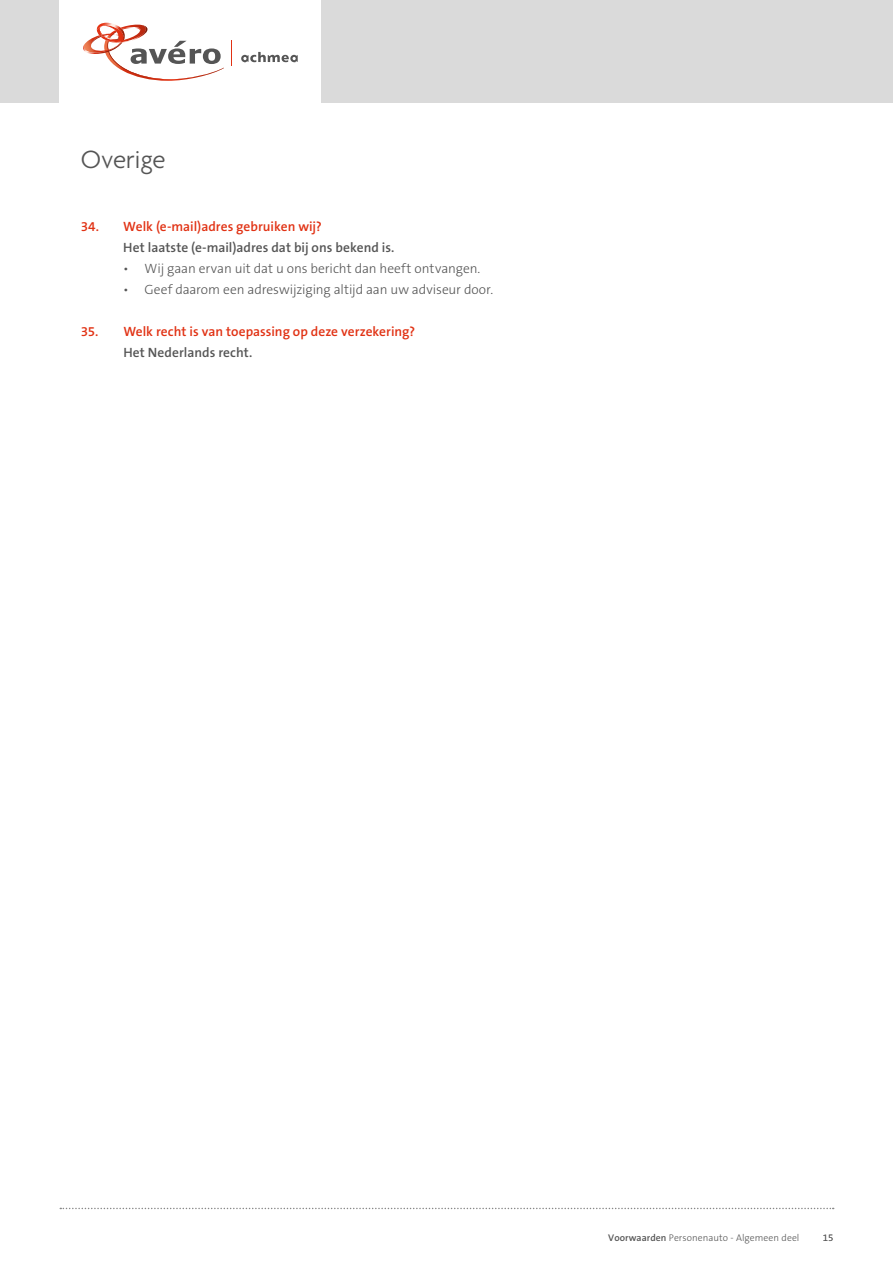
<style>
.page{position:relative;width:893px;height:1263px;background:#fff}
.page>*{position:absolute;margin:0;border:0;box-sizing:border-box;transform-origin:0 0}
.t1{font:300 27px "Agenda";color:#555}
.t2{font:300 13.5px "The Sans B3";letter-spacing:-.005em;color:#555}
.t3{font:600 13.5px "The Sans B6";letter-spacing:-.005em;color:#e13214}
.t4{font:600 13.5px "The Sans B6";letter-spacing:.005em;color:#555}
.t5{font:300 9.75px "The Sans B3";letter-spacing:.005em;color:#555}
.s1{font-family:"The Sans B6";font-weight:600}
</style>
<div class="page">
<div style="left:0;top:0;width:893px;height:103px;background:#dadada"></div>
<div style="left:60px;top:0;width:261px;height:103px;background:#fff"></div>
<svg style="left:241px;top:52px;width:57px;height:10px"></svg>
<svg style="left:83px;top:22px;width:141px;height:59px"></svg>
<svg style="left:231px;top:41px;width:1px;height:25px"></svg>
<svg style="left:60px;top:1208px;width:774px;height:1px"></svg>
<h1 class="t1" style="left:81px;top:145px;width:86px">Overige</h1>
<p class="t3" style="left:81px;top:219px;width:243px">34. Welk (e-mail)adres gebruiken wij?</p>
<p class="t4" style="left:123px;top:240px;width:273px">Het laatste (e-mail)adres dat bij ons bekend is.</p>
<p class="t2" style="left:123px;top:262px;width:359px">• Wij gaan ervan uit dat u ons bericht dan heeft ontvangen.</p>
<p class="t2" style="left:123px;top:283px;width:371px">• Geef daarom een adreswijziging altijd aan uw adviseur door.</p>
<p class="t3" style="left:81px;top:324px;width:336px">35. Welk recht is van toepassing op deze verzekering?</p>
<p class="t4" style="left:123px;top:345px;width:130px">Het Nederlands recht.</p>
<p class="t5" style="left:608px;top:1233px;width:193px"><span class="s1">Voorwaarden</span> Personenauto - Algemeen deel</p>
<p class="t5" style="left:823px;top:1233px;width:12px">15</p>
</div>
